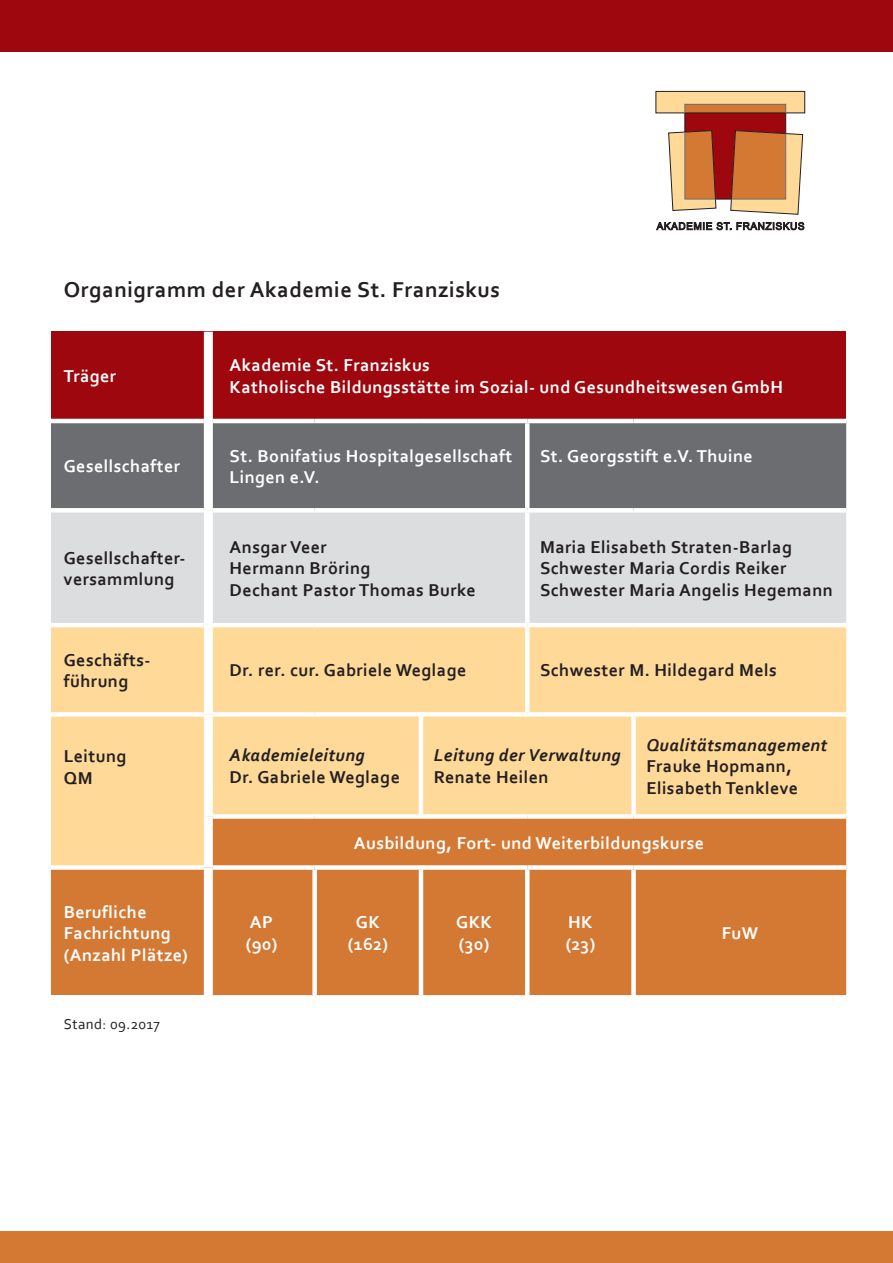
<style>
.page{position:relative;width:893px;height:1263px;background:#fff}
.page>*{position:absolute;margin:0;border:0;box-sizing:border-box;transform-origin:0 0}
.t1{font:700 22.5px "Corbel";letter-spacing:.025em;color:#231f20}
.t2{font:700 18px/21.6px "Corbel";letter-spacing:.025em;color:#231f20}
.t3{font:700 18px/21.6px "Corbel";letter-spacing:.025em;color:#fff}
.t4{font:italic 700 18px "Corbel";letter-spacing:.025em;color:#231f20}
.t5{font:15px "Corbel";letter-spacing:.025em;color:#231f20}
</style>
<div class="page">
<svg style="left:656px;top:222px;width:75px;height:8px"></svg>
<svg style="left:737px;top:222px;width:67px;height:8px"></svg>
<svg style="left:655px;top:91px;width:150px;height:124px"></svg>
<div style="left:0;top:0;width:893px;height:51px;background:#9d070d"></div>
<div style="left:0;top:1231px;width:893px;height:32px;background:#d47934"></div>
<div style="left:51px;top:332px;width:157px;height:89px;background:#9d070d"></div>
<div style="left:208px;top:332px;width:638px;height:89px;background:#9d070d"></div>
<div style="left:51px;top:421px;width:157px;height:89px;background:#6c6d70"></div>
<div style="left:213px;top:423px;width:633px;height:85px;background:#6c6d70"></div>
<div style="left:51px;top:510px;width:157px;height:115px;background:#dcdddf"></div>
<div style="left:213px;top:512px;width:633px;height:111px;background:#dcdddf"></div>
<div style="left:51px;top:627px;width:153px;height:238px;background:#fed998"></div>
<div style="left:213px;top:627px;width:633px;height:187px;background:#fed998"></div>
<div style="left:213px;top:819px;width:633px;height:176px;background:#d47934"></div>
<div style="left:51px;top:867px;width:157px;height:128px;background:#d47934"></div>
<hr style="left:51px;top:419px;width:153px;height:4px;background:#fff">
<hr style="left:213px;top:419px;width:102px;height:4px;background:#fff">
<hr style="left:315px;top:419px;width:106px;height:4px;background:#fff">
<hr style="left:421px;top:419px;width:106px;height:4px;background:#fff">
<hr style="left:527px;top:419px;width:107px;height:4px;background:#fff">
<hr style="left:525px;top:423px;width:4px;height:85px;background:#fff">
<hr style="left:634px;top:419px;width:212px;height:4px;background:#fff">
<hr style="left:51px;top:508px;width:153px;height:4px;background:#fff">
<hr style="left:525px;top:512px;width:4px;height:111px;background:#fff">
<hr style="left:51px;top:623px;width:153px;height:4px;background:#fff">
<hr style="left:525px;top:627px;width:4px;height:85px;background:#fff">
<div style="left:51px;top:712px;width:153px;height:5px;background:#fff"></div>
<div style="left:213px;top:712px;width:102px;height:5px;background:#fff"></div>
<div style="left:315px;top:712px;width:106px;height:5px;background:#fff"></div>
<div style="left:421px;top:712px;width:106px;height:5px;background:#fff"></div>
<hr style="left:419px;top:717px;width:4px;height:97px;background:#fff">
<div style="left:527px;top:712px;width:107px;height:5px;background:#fff"></div>
<div style="left:634px;top:712px;width:212px;height:5px;background:#fff"></div>
<div style="left:631px;top:717px;width:5px;height:97px;background:#fff"></div>
<div style="left:51px;top:865px;width:153px;height:5px;background:#fff"></div>
<div style="left:213px;top:865px;width:102px;height:5px;background:#fff"></div>
<div style="left:315px;top:865px;width:106px;height:5px;background:#fff"></div>
<div style="left:312px;top:870px;width:5px;height:125px;background:#fff"></div>
<div style="left:421px;top:865px;width:106px;height:5px;background:#fff"></div>
<hr style="left:419px;top:870px;width:4px;height:125px;background:#fff">
<div style="left:527px;top:865px;width:107px;height:5px;background:#fff"></div>
<hr style="left:525px;top:870px;width:4px;height:125px;background:#fff">
<div style="left:634px;top:865px;width:212px;height:5px;background:#fff"></div>
<div style="left:631px;top:870px;width:5px;height:125px;background:#fff"></div>
<div style="left:204px;top:332px;width:9px;height:89px;background:#fff"></div>
<div style="left:204px;top:421px;width:9px;height:89px;background:#fff"></div>
<div style="left:204px;top:510px;width:9px;height:115px;background:#fff"></div>
<div style="left:204px;top:867px;width:9px;height:128px;background:#fff"></div>
<p class="t1" style="left:64px;top:276px;width:438px">Organigramm der Akademie St. Franziskus</p>
<p class="t3" style="left:64px;top:365px;width:54px">Träger</p>
<p class="t3" style="left:230px;top:354px;width:555px">Akademie St. Franziskus<br>Katholische Bildungsstätte im Sozial- und Gesundheitswesen GmbH</p>
<p class="t3" style="left:64px;top:455px;width:118px">Gesellschafter</p>
<p class="t3" style="left:230px;top:444px;width:284px">St. Bonifatius Hospitalgesellschaft<br>Lingen e.V.</p>
<p class="t3" style="left:540px;top:444px;width:214px">St. Georgsstift e.V. Thuine</p>
<p class="t2" style="left:64px;top:546px;width:123px">Gesellschafter&shy;versammlung</p>
<p class="t2" style="left:230px;top:536px;width:248px">Ansgar Veer<br>Hermann Bröring<br>Dechant Pastor Thomas Burke</p>
<p class="t2" style="left:540px;top:536px;width:294px">Maria Elisabeth Straten-Barlag<br>Schwester Maria Cordis Reiker<br>Schwester Maria Angelis Hegemann</p>
<p class="t2" style="left:64px;top:648px;width:88px">Geschäfts&shy;führung</p>
<p class="t2" style="left:230px;top:659px;width:238px">Dr. rer. cur. Gabriele Weglage</p>
<p class="t2" style="left:540px;top:659px;width:238px">Schwester M. Hildegard Mels</p>
<p class="t2" style="left:64px;top:745px;width:64px">Leitung<br>QM</p>
<p class="t4" style="left:230px;top:744px;width:137px">Akademieleitung</p>
<p class="t2" style="left:230px;top:766px;width:172px">Dr. Gabriele Weglage</p>
<p class="t4" style="left:434px;top:744px;width:189px">Leitung der Verwaltung</p>
<p class="t2" style="left:434px;top:766px;width:116px">Renate Heilen</p>
<p class="t4" style="left:646px;top:733px;width:182px">Qualitätsmanagement</p>
<p class="t2" style="left:646px;top:755px;width:153px">Frauke Hopmann,<br>Elisabeth Tenkleve</p>
<p class="t3" style="left:354px;top:831px;width:352px">Ausbildung, Fort- und Weiterbildungskurse</p>
<p class="t3" style="left:64px;top:900px;width:125px">Berufliche<br>Fachrichtung (Anzahl Plätze)</p>
<p class="t3" style="left:246px;top:911px;width:33px">AP (90)</p>
<p class="t3" style="left:348px;top:911px;width:42px;text-align:center">GK (162)</p>
<p class="t3" style="left:456px;top:911px;width:37px">GKK (30)</p>
<p class="t3" style="left:566px;top:911px;width:31px">HK (23)</p>
<p class="t3" style="left:722px;top:922px;width:38px">FuW</p>
<p class="t5" style="left:64px;top:1014px;width:98px">Stand: 09.2017</p>
</div>
